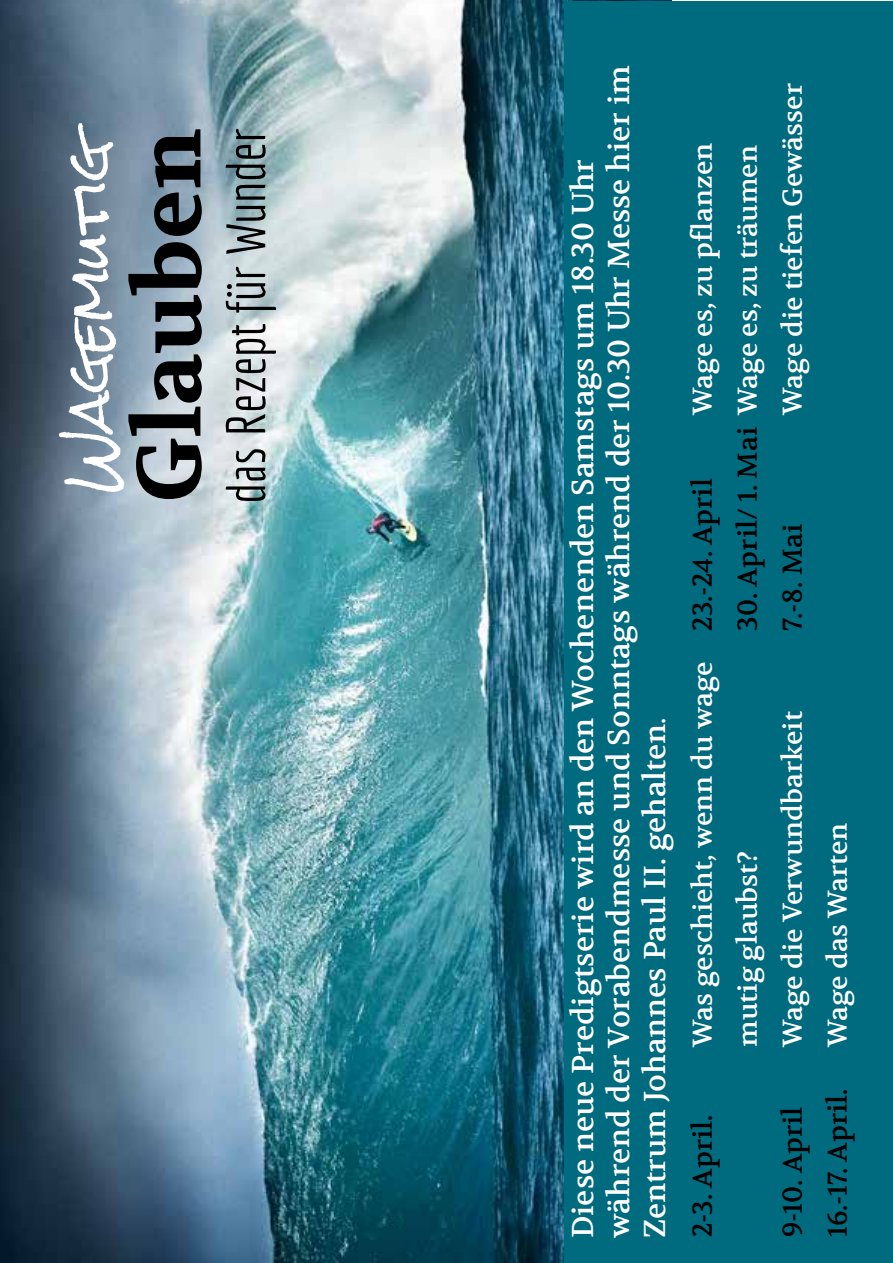
<style>
.page{position:relative;width:893px;height:1263px;background:#fff}
.page>*{position:absolute;margin:0;border:0;box-sizing:border-box;transform-origin:0 0}
.t1{font:700 90px "Volkhov";color:#000}
.t2{font:54px "Economica";color:#000}
.t3{font:54px "Rock Salt";color:#fff}
.t4{font:30px/36px "Volkhov";color:#fff}
.t5{font:27px/45px "Volkhov";color:#fff}
.t6{font:27px/45px "Volkhov";color:#000}
.s1{font-size:27px}
.s2{color:#fff}
</style>
<div class="page">
<img style="left:0;top:1px;width:671px;height:1262px">
<div style="left:564px;top:1px;width:329px;height:1261px;background:#006a7e"></div>
<h2 class="t3" style="left:60px;top:492px;width:373px;rotate:-90deg">Wagemutig</h2>
<h1 class="t1" style="left:117px;top:503px;width:376px;rotate:-90deg">Glauben</h1>
<h2 class="t2" style="left:215px;top:504px;width:377px;rotate:-90deg">das Rezept für Wunder</h2>
<p class="t4" style="left:565px;top:1238px;width:1174px;rotate:-90deg">Diese neue Predigtserie wird an den Wochenenden Samstags um 18.30 Uhr während der Vorabendmesse und Sonntags während der 10.30 Uhr Messe hier im<br>Zentrum Johannes Paul II. gehalten<span class="s1">.</span></p>
<p class="t5" style="left:770px;top:415px;width:333px;rotate:-90deg">Wage die tiefen Gewässer</p>
<p class="t5" style="left:680px;top:415px;width:273px;rotate:-90deg">Wage es, zu pflanzen</p>
<p class="t6" style="left:725px;top:631px;width:487px;rotate:-90deg">30. April/ 1. Mai <span class="s2">Wage es, zu träumen<br></span>7.-8. Mai</p>
<p class="t6" style="left:680px;top:631px;width:154px;rotate:-90deg">23.-24. April</p>
<p class="t5" style="left:680px;top:1047px;width:387px;rotate:-90deg">Was geschieht, wenn du wage mutig glaubst?</p>
<p class="t5" style="left:770px;top:1047px;width:337px;rotate:-90deg">Wage die Verwundbarkeit</p>
<p class="t5" style="left:815px;top:1047px;width:226px;rotate:-90deg">Wage das Warten</p>
<p class="t6" style="left:680px;top:1237px;width:124px;rotate:-90deg">2-3. April.</p>
<p class="t6" style="left:770px;top:1237px;width:132px;rotate:-90deg">9-10. April</p>
<p class="t6" style="left:815px;top:1237px;width:150px;rotate:-90deg">16.-17. April.</p>
</div>
